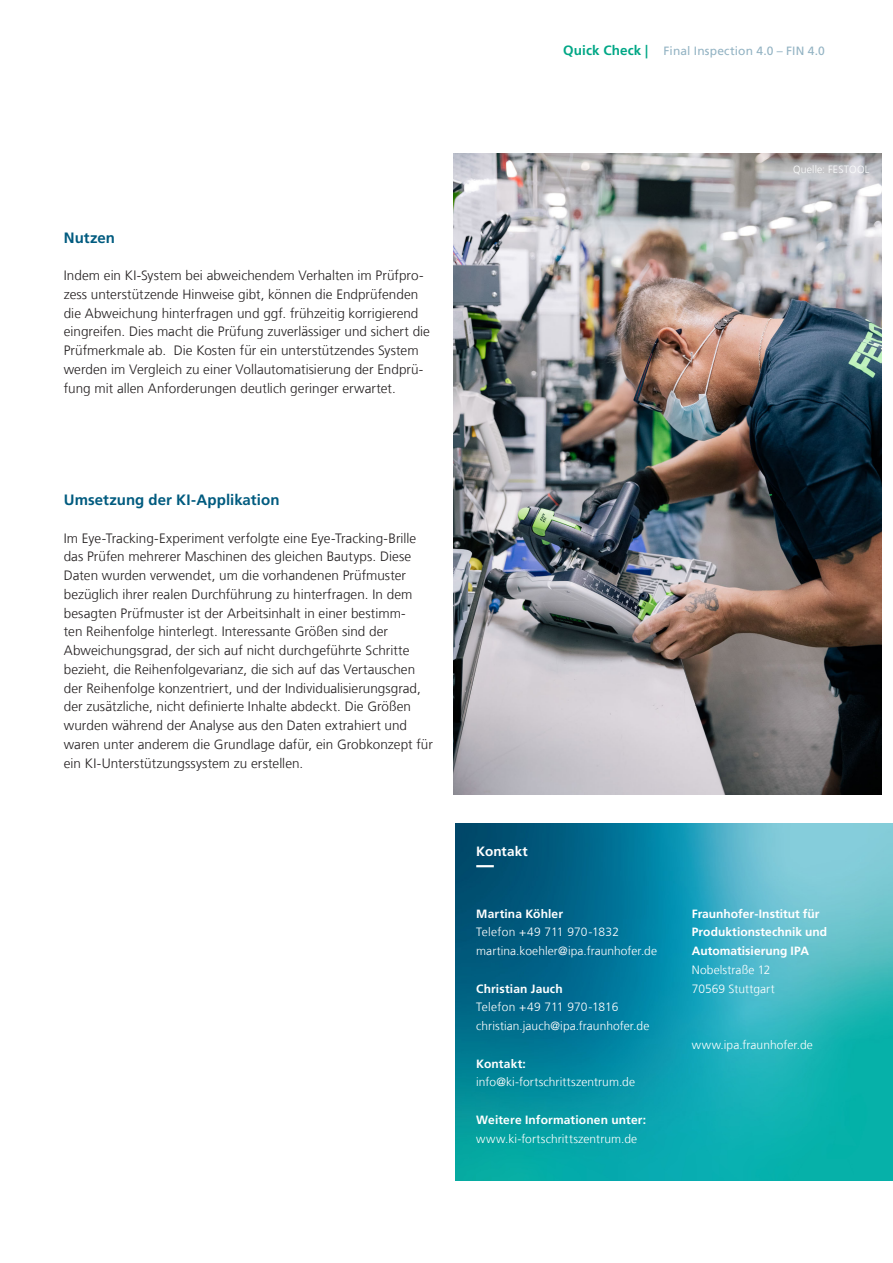
<style>
.page{position:relative;width:893px;height:1263px;background:#fff}
.page>*{position:absolute;margin:0;border:0;box-sizing:border-box;transform-origin:0 0}
.Fliesstext_9_12_5_schwarz{font:700 15px "Frutiger LT Com";letter-spacing:.005em;color:#005b7f}
.Zwischenueberschrift_10_12_5_steel_blue_{font:700 15px "Frutiger LT Com";letter-spacing:.005em;color:#005b7f}
.Fliesstext_9_12_5_schwarz-2{font:300 13.5px/18.8px "Frutiger LT Com";letter-spacing:.005em;color:#231f20}
.Kolumnentitel_rechts{font:700 13.5px "Frutiger LT Com";letter-spacing:.01em;color:#00a786}
.Infokasten_klein_Uberschrift_9_12_5_weis{font:700 13.5px "Frutiger LT Com";letter-spacing:.005em;color:#fff}
.Infokasten_klein_Fliesstext_8_12_5_weiss{font:300 12px "Frutiger LT Com";letter-spacing:.01em;color:#fff}
.Infokasten_klein_Fliesstext_8_12_5_weiss-2{font:700 12px/18.8px "Frutiger LT Com";letter-spacing:.005em;color:#fff}
.Kolumnentitel_rechts-2{font:12px "Frutiger LT Com";letter-spacing:.015em;color:#93b3c3}
.Ueberschrift_Kat2_20_24_grey{font:300 10.5px "Frutiger LT Com";letter-spacing:.015em;color:#fcfdfe}
</style>
<div class="page">
<img style="left:454px;top:153px;width:427px;height:641px">
<img style="left:455px;top:824px;width:438px;height:356px">
<svg style="left:476px;top:865px;width:349px;height:2px"></svg>
<p class="Zwischenueberschrift_10_12_5_steel_blue_" style="left:64px;top:229px;width:53px">Nutzen</p>
<p class="Fliesstext_9_12_5_schwarz-2" style="left:64px;top:266px;width:368px">Indem ein KI-System bei abweichendem Verhalten im Prüfpro&shy;zess unterstützende Hinweise gibt, können die Endprüfenden die Abweichung hinterfragen und ggf. frühzeitig korrigierend eingreifen. Dies macht die Prüfung zuverlässiger und sichert die Prüfmerkmale ab. Die Kosten für ein unterstützendes System werden im Vergleich zu einer Vollautomatisierung der Endprü&shy;fung mit allen Anforderungen deutlich geringer erwartet.</p>
<p class="Fliesstext_9_12_5_schwarz" style="left:64px;top:491px;width:217px">Umsetzung der KI-Applikation</p>
<p class="Fliesstext_9_12_5_schwarz-2" style="left:64px;top:529px;width:371px">Im Eye-Tracking-Experiment verfolgte eine Eye-Tracking-Brille das Prüfen mehrerer Maschinen des gleichen Bautyps. Diese Daten wurden verwendet, um die vorhandenen Prüfmuster bezüglich ihrer realen Durchführung zu hinterfragen. In dem besagten Prüfmuster ist der Arbeitsinhalt in einer bestimm-<br>ten Reihenfolge hinterlegt. Interessante Größen sind der Abweichungsgrad, der sich auf nicht durchgeführte Schritte bezieht, die Reihenfolgevarianz, die sich auf das Vertauschen der Reihenfolge konzentriert, und der Individualisierungsgrad, der zusätzliche, nicht definierte Inhalte abdeckt. Die Größen wurden während der Analyse aus den Daten extrahiert und waren unter anderem die Grundlage dafür, ein Grobkonzept für ein KI-Unterstützungssystem zu erstellen.</p>
<p class="Kolumnentitel_rechts" style="left:563px;top:42px;width:87px">Quick Check |</p>
<p class="Kolumnentitel_rechts-2" style="left:664px;top:44px;width:163px">Final Inspection 4.0 – FIN 4.0</p>
<p class="Ueberschrift_Kat2_20_24_grey" style="left:793px;top:163px;width:78px">Quelle: FESTOOL</p>
<p class="Infokasten_klein_Uberschrift_9_12_5_weis" style="left:476px;top:843px;width:53px">Kontakt</p>
<p class="Infokasten_klein_Fliesstext_8_12_5_weiss-2" style="left:476px;top:904px;width:88px">Martina Köhler</p>
<p class="Infokasten_klein_Fliesstext_8_12_5_weiss" style="left:476px;top:925px;width:144px">Telefon +49 711 970-1832</p>
<p class="Infokasten_klein_Fliesstext_8_12_5_weiss" style="left:476px;top:944px;width:182px">martina.koehler@ipa.fraunhofer.de</p>
<p class="Infokasten_klein_Fliesstext_8_12_5_weiss-2" style="left:476px;top:979px;width:88px">Christian Jauch</p>
<p class="Infokasten_klein_Fliesstext_8_12_5_weiss" style="left:476px;top:1000px;width:144px">Telefon +49 711 970-1816</p>
<p class="Infokasten_klein_Fliesstext_8_12_5_weiss" style="left:476px;top:1019px;width:175px">christian.jauch@ipa.fraunhofer.de</p>
<p class="Infokasten_klein_Fliesstext_8_12_5_weiss-2" style="left:476px;top:1054px;width:51px">Kontakt:</p>
<p class="Infokasten_klein_Fliesstext_8_12_5_weiss" style="left:476px;top:1075px;width:160px">info@ki-fortschrittszentrum.de</p>
<p class="Infokasten_klein_Fliesstext_8_12_5_weiss-2" style="left:476px;top:1110px;width:171px">Weitere Informationen unter:</p>
<p class="Infokasten_klein_Fliesstext_8_12_5_weiss" style="left:476px;top:1131px;width:162px">www.ki-fortschrittszentrum.de</p>
<p class="Infokasten_klein_Fliesstext_8_12_5_weiss-2" style="left:692px;top:904px;width:137px">Fraunhofer-Institut für<br>Produktionstechnik und<br>Automatisierung IPA</p>
<p class="Infokasten_klein_Fliesstext_8_12_5_weiss" style="left:692px;top:963px;width:80px">Nobelstraße 12</p>
<p class="Infokasten_klein_Fliesstext_8_12_5_weiss" style="left:692px;top:981px;width:84px">70569 Stuttgart</p>
<p class="Infokasten_klein_Fliesstext_8_12_5_weiss" style="left:692px;top:1038px;width:123px">www.ipa.fraunhofer.de</p>
</div>
